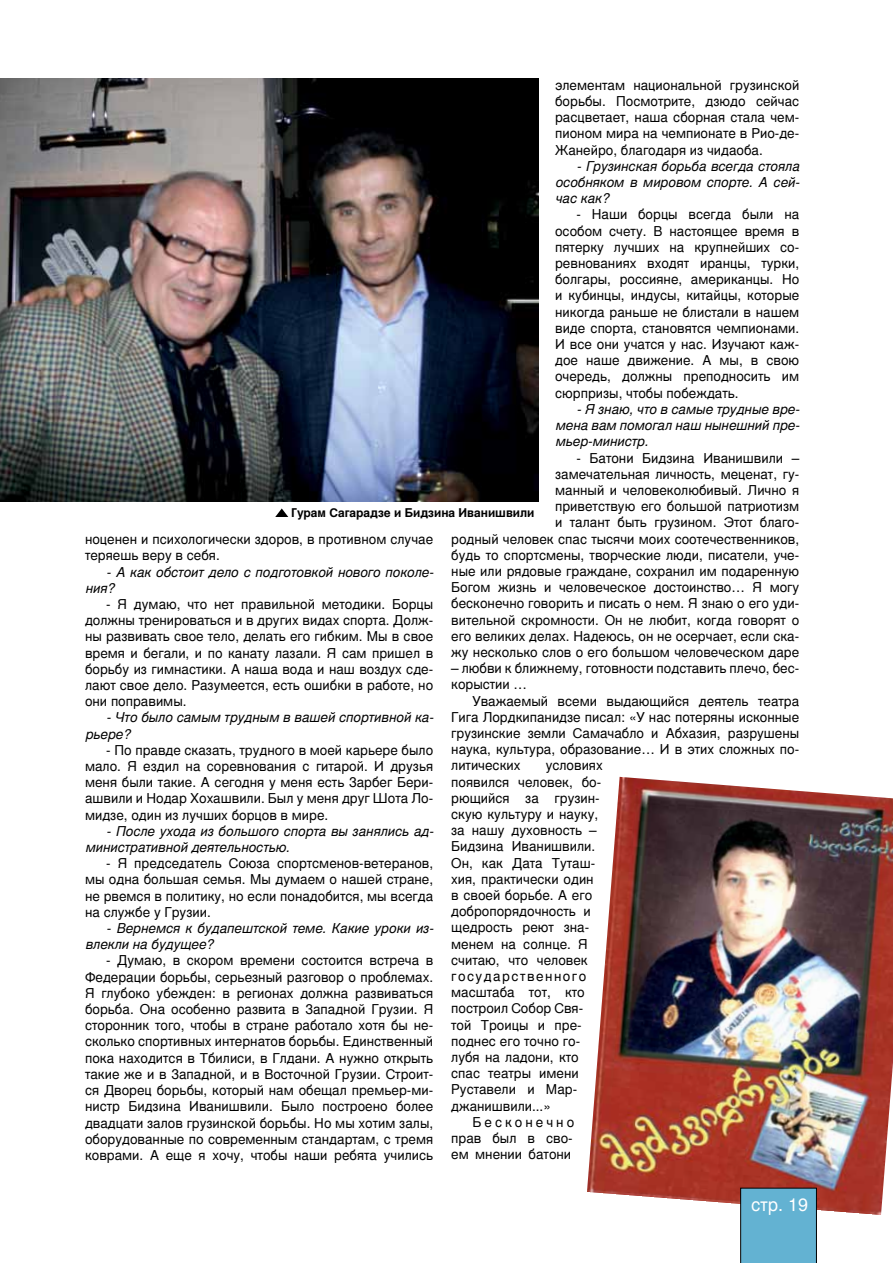
<style>
.page{position:relative;width:893px;height:1263px;background:#fff}
.page>*{position:absolute;margin:0;border:0;box-sizing:border-box;transform-origin:0 0}
.t1{font:18px "Nimbus San LCY";color:#fff}
.t2{font:13.5px/16.2px "Nimbus San LCY";color:#000;text-align:justify}
.t3{font:italic 13.5px/16.2px "Nimbus San LCY";color:#000}
.t4{font:700 12px "Nimbus San LCY";color:#000}
</style>
<div class="page">
<img style="left:587px;top:777px;width:306px;height:438px">
<div style="left:740px;top:1188px;width:77px;height:75px;background:#63b2d2"></div>
<img style="left:0;top:79px;width:538px;height:422px">
<svg style="left:275px;top:508px;width:13px;height:9px"></svg>
<p class="t2" style="left:555px;top:77px;width:246px">элементам национальной грузинской борьбы. Посмотрите, дзюдо сейчас расцветает, наша сборная стала чем&shy;пионом мира на чемпионате в Рио-де-Жанейро, благодаря из чидаоба.</p>
<p class="t3" style="left:555px;top:158px;width:246px;text-align:justify;text-indent:21px">- Грузинская борьба всегда стояла особняком в мировом спорте. А сей&shy;час как?</p>
<p class="t2" style="left:555px;top:206px;width:246px;text-indent:21px">- Наши борцы всегда были на особом счету. В настоящее время в пятерку лучших на крупнейших со&shy;ревнованиях входят иранцы, турки, болгары, россияне, американцы. Но и кубинцы, индусы, китайцы, которые никогда раньше не блистали в нашем виде спорта, становятся чемпионами.<br>И все они учатся у нас. И зучают каж&shy;дое наше движение. А мы, в свою очередь, должны преподносить им сюрпризы, чтобы побеждать.</p>
<p class="t3" style="left:555px;top:401px;width:246px;text-align:justify;text-indent:21px">- Я знаю, что в самые трудные вре&shy;мена вам помогал наш нынешний пре&shy;мьер-министр.</p>
<p class="t2" style="left:451px;top:449px;width:350px;text-align:right">- Батони Бидзина И ванишвили –<br>замечательная личность, меценат, гу-<br>манный и человеколюбивый. Лично я<br>приветствую его большой патриотизм<br>и талант быть грузином. Этот благо-<br>родный человек спас тысячи моих соотечественников, будь то спортсмены, творческие люди, писатели, уче&shy;ные или рядовые граждане, сохранил им подаренную Богом жизнь и человеческое достоинство… Я могу бесконечно говорить и писать о нем. Я знаю о его уди&shy;вительной скромности. Он не любит, когда говорят о его великих делах. Н адеюсь, он не осерчает, если ска&shy;жу несколько слов о его большом человеческом даре</p>
<p class="t2" style="left:451px;top:660px;width:349px">– любви к ближнему, готовности подставить плечо, бес&shy;корыстии …</p>
<p class="t2" style="left:451px;top:692px;width:350px;text-indent:21px">Уважаемый всеми выдающийся деятель театра Гига Лордкипанидзе писал: «У нас потеряны исконные грузинские земли Самачабло и Абхазия, разрушены наука, культура, образование… И в этих сложных по&shy;литических</p>
<p class="t4" style="left:291px;top:506px;width:245px">Гурам Сагарадзе и Бидзина Иванишвили</p>
<p class="t2" style="left:85px;top:531px;width:350px">ноценен и психологически здоров, в противном случае теряешь веру в себя.</p>
<p class="t3" style="left:85px;top:564px;width:350px;text-indent:21px">- А как обстоит дело с подготовкой нового поколе&shy;ния?</p>
<p class="t2" style="left:85px;top:596px;width:350px;text-indent:21px">- Я думаю, что нет правильной методики. Борцы должны тренироваться и в других видах спорта. Долж&shy;ны развивать свое тело, делать его гибким. Мы в свое время и бегали, и по канату лазали. Я сам пришел в борьбу из гимнастики. А наша вода и наш воздух сде&shy;лают свое дело. Разумеется, есть ошибки в работе, но они поправимы.</p>
<p class="t3" style="left:85px;top:709px;width:350px;text-indent:21px">- Что было самым трудным в вашей спортивной ка&shy;рьере?</p>
<p class="t2" style="left:85px;top:742px;width:350px;text-indent:21px">- П о правде сказать, трудного в моей карьере было мало. Я ездил на соревнования с гитарой. И друзья меня были такие. А сегодня у меня есть Зарбег Бери&shy;ашвили и Нодар Хохашвили. Был у меня друг Шота Ло&shy;мидзе, один из лучших борцов в мире.</p>
<p class="t3" style="left:85px;top:823px;width:350px;text-indent:21px">- После ухода из большого спорта вы занялись ад&shy;министративной деятельностью.</p>
<p class="t2" style="left:85px;top:855px;width:350px;text-indent:21px">- Я председатель Союза спортсменов-ветеранов, мы одна большая семья. Мы думаем о нашей стране, не рвемся в политику, но если понадобится, мы всегда на службе у Грузии.</p>
<p class="t3" style="left:85px;top:920px;width:350px;text-indent:21px">- Вернемся к будапештской теме. Какие уроки из&shy;влекли на будущее?</p>
<p class="t2" style="left:85px;top:952px;width:350px;text-align:left;text-indent:21px">- Думаю, в скором времени состоится встреча в Федерации борьбы, серьезный разговор о проблемах.<br>Я глубоко убежден: в регионах должна развиваться борьба. Она особенно развита в Западной Грузии. Я сторонник того, чтобы в стране работало хотя бы не&shy;сколько спортивных интернатов борьбы. Единственный пока находится в Тбилиси, в Глдани. А нужно открыть такие же и в Западной, и в Восточной Грузии. Строит&shy;ся Дворец борьбы, который нам обещал премьер-ми&shy;нистр Бидзина И ванишвили. Было построено более двадцати залов грузинской борьбы. Но мы хотим залы, оборудованные по современным стандартам, с тремя коврами. А еще я хочу, чтобы наши ребята учились</p>
<p class="t2" style="left:546px;top:757px;width:59px">условиях</p>
<p class="t2" style="left:451px;top:773px;width:151px">появился человек, бо-</p>
<p class="t2" style="left:451px;top:790px;width:150px">рющийся за грузин-</p>
<p class="t2" style="left:451px;top:806px;width:148px">скую культуру и науку,</p>
<p class="t2" style="left:451px;top:822px;width:147px">за нашу духовность –</p>
<p class="t2" style="left:451px;top:838px;width:146px">Бидзина И ванишвили.</p>
<p class="t2" style="left:451px;top:854px;width:146px">Он, как Дата Туташ-</p>
<p class="t2" style="left:451px;top:871px;width:144px">хия, практически один</p>
<p class="t2" style="left:451px;top:887px;width:142px">в своей борьбе. А его</p>
<p class="t2" style="left:451px;top:903px;width:141px">добропорядочность и</p>
<p class="t2" style="left:451px;top:919px;width:139px">щедрость реют зна-</p>
<p class="t2" style="left:451px;top:935px;width:136px">менем на солнце. Я</p>
<p class="t2" style="left:451px;top:952px;width:138px">считаю, что человек</p>
<p class="t2" style="left:451px;top:968px;width:136px">государственного</p>
<p class="t2" style="left:451px;top:984px;width:135px">масштаба тот, кто</p>
<p class="t2" style="left:451px;top:1000px;width:134px">построил Собор Свя-</p>
<p class="t2" style="left:451px;top:1016px;width:132px">той Троицы и пре-</p>
<p class="t2" style="left:451px;top:1033px;width:130px">поднес его точно го-</p>
<p class="t2" style="left:451px;top:1049px;width:129px">лубя на ладони, кто</p>
<p class="t2" style="left:451px;top:1065px;width:129px">спас театры имени</p>
<p class="t2" style="left:451px;top:1081px;width:128px">Руставели и Мар-</p>
<p class="t2" style="left:451px;top:1097px;width:101px">джанишвили...»</p>
<p class="t2" style="left:472px;top:1114px;width:103px">Б есконечно</p>
<p class="t2" style="left:451px;top:1130px;width:123px">прав был в сво-</p>
<p class="t2" style="left:451px;top:1146px;width:121px">ем мнении батони</p>
<h1 class="t1" style="left:751px;top:1194px;width:59px">стр. 19</h1>
</div>
